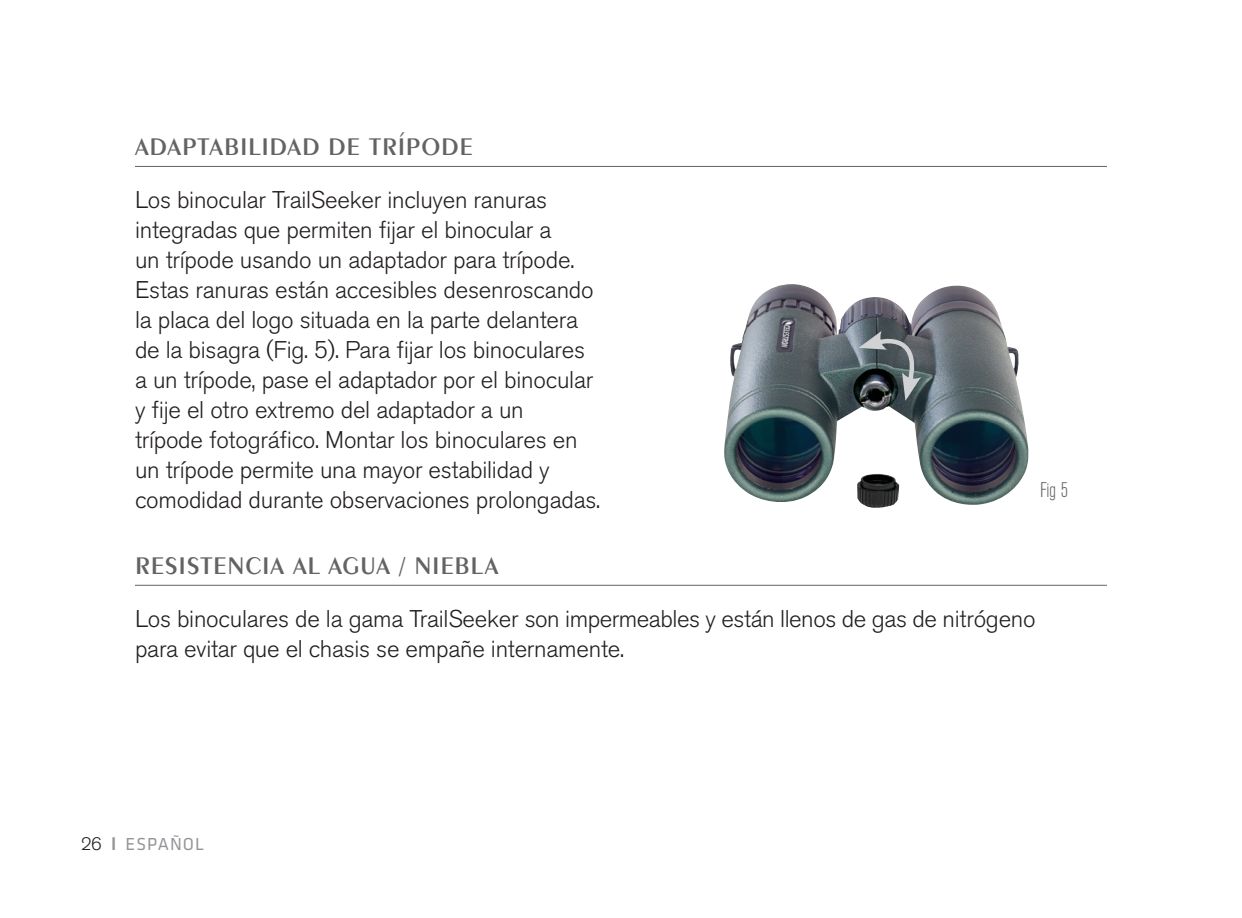
<style>
.page{position:relative;width:1242px;height:918px;background:#fff}
.page>*{position:absolute;margin:0;border:0;box-sizing:border-box;transform-origin:0 0}
.t1{font:600 25.5px "Exotic 350 BT";letter-spacing:.03em;color:#636366}
.t2{font:300 24px/30px "Akzidenz Grotesk BE";letter-spacing:-.01em;color:#231f20}
.t3{font:300 condensed 21px "Akzidenz Grotesk BE";color:#636366}
.t4{font:18px "Klavika Basic";letter-spacing:.055em;color:#939598}
.s1{font-family:"Akzidenz Grotesk BE";font-weight:300;color:#231f20}
.s2{font-family:"Akzidenz Grotesk BE";font-weight:500}
</style>
<div class="page">
<hr style="left:135px;top:166px;width:972px;height:1px;background:#636366">
<hr style="left:135px;top:585px;width:972px;height:1px;background:#636366">
<img style="left:724px;top:284px;width:305px;height:224px">
<svg style="left:859px;top:329px;width:63px;height:72px;background:#5a6366"></svg>
<p class="t1" style="left:135px;top:131px;width:340px">ADAPTABILIDAD DE TRÍPODE</p>
<p class="t2" style="left:135px;top:185px;width:467px">Los binocular TrailSeeker incluyen ranuras integradas que permiten fijar el binocular a<br>un trípode usando un adaptador para trípode.<br>Estas ranuras están accesibles desenroscando la placa del logo situada en la parte delantera de la bisagra (Fig. 5). Para fijar los binoculares a un trípode, pase el adaptador por el binocular y fije el otro extremo del adaptador a un<br>trípode fotográfico. Montar los binoculares en un trípode permite una mayor estabilidad y comodidad durante observaciones prolongadas.</p>
<p class="t1" style="left:135px;top:550px;width:365px">RESISTENCIA AL AGUA / NIEBLA</p>
<p class="t3" style="left:1040px;top:478px;width:30px">Fig 5</p>
<p class="t2" style="left:135px;top:604px;width:902px">Los binoculares de la gama TrailSeeker son impermeables y están llenos de gas de nitrógeno para evitar que el chasis se empañe internamente.</p>
<p class="t4" style="left:81px;top:832px;width:125px"><span class="s1">26</span> <span class="s2">I</span> ESPAÑOL</p>
</div>
